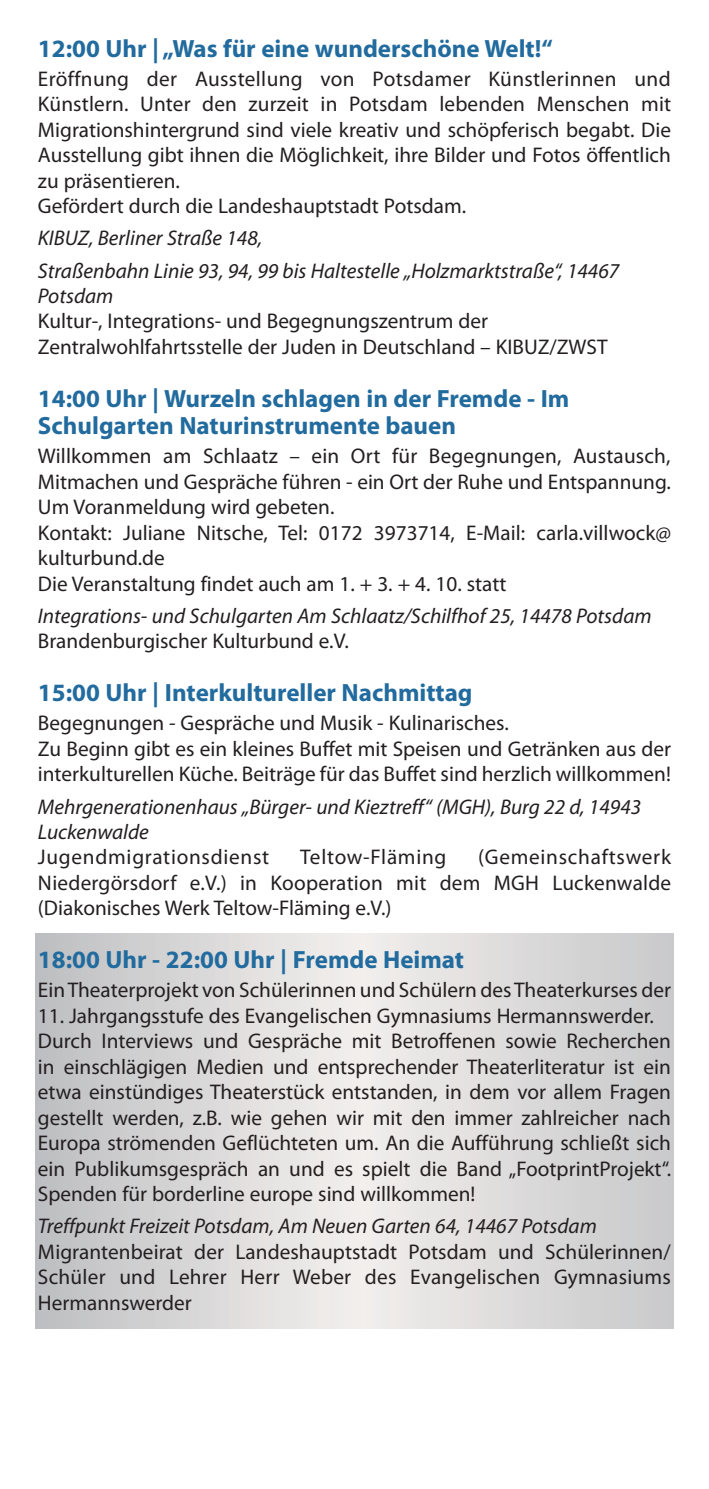
<style>
.page{position:relative;width:709px;height:1489px;background:#fff}
.page>*{position:absolute;margin:0;border:0;box-sizing:border-box;transform-origin:0 0}
.Uhrzeit___Name_10pt{font:700 25px/27.5px "Myriad Pro";color:#226b9e}
.Copy{font:21.25px/25.5px "Myriad Pro";color:#231f20;text-align:justify}
.Adresse{font:italic 21.25px/25px "Myriad Pro";color:#231f20}
.Copy-2{font:21.25px "Myriad Pro";letter-spacing:.035em;color:#231f20}
</style>
<div class="page">
<svg style="left:35px;top:933px;width:638px;height:395px;background:#dad9d9"></svg>
<p class="Uhrzeit___Name_10pt" style="left:38px;top:34px;width:516px">12:00 Uhr | „Was für eine wunderschöne Welt!“</p>
<p class="Copy" style="left:38px;top:66px;width:634px">Eröffnung der Ausstellung von Potsdamer Künstlerinnen und Künstlern. Unter den zurzeit in Potsdam lebenden Menschen mit Migrationshintergrund sind viele kreativ und schöpferisch begabt. Die Ausstellung gibt ihnen die Möglichkeit, ihre Bilder und Fotos öffentlich zu präsentieren.</p>
<p class="Copy" style="left:38px;top:193px;width:430px">Gefördert durch die Landeshauptstadt Potsdam.</p>
<p class="Adresse" style="left:38px;top:225px;width:226px">KIBUZ, Berliner Straße 148,</p>
<p class="Adresse" style="left:38px;top:257px;width:583px">Straßenbahn Linie 93, 94, 99 bis Haltestelle „Holzmarktstraße“, 14467<br>Potsdam</p>
<p class="Copy" style="left:38px;top:308px;width:571px">Kultur-, Integrations- und Begegnungszentrum der<br>Zentralwohlfahrtsstelle der Juden in Deutschland – KIBUZ/ZWST</p>
<p class="Uhrzeit___Name_10pt" style="left:38px;top:383px;width:533px">14:00 Uhr | Wurzeln schlagen in der Fremde - Im<br>Schulgarten Naturinstrumente bauen</p>
<p class="Copy" style="left:38px;top:443px;width:634px">Willkommen am Schlaatz – ein Ort für Begegnungen, Austausch, Mitmachen und Gespräche führen - ein Ort der Ruhe und Entspannung.<br>Um Voranmeldung wird gebeten.</p>
<p class="Copy" style="left:38px;top:519px;width:634px">Kontakt: Juliane Nitsche, Tel: 0172 3973714, E-Mail: carla.villwock@ kulturbund.de</p>
<p class="Copy" style="left:38px;top:570px;width:470px">Die Veranstaltung findet auch am 1. + 3. + 4. 10. statt</p>
<p class="Adresse" style="left:38px;top:603px;width:615px">Integrations- und Schulgarten Am Schlaatz/Schilfhof 25, 14478 Potsdam</p>
<p class="Copy" style="left:38px;top:628px;width:312px">Brandenburgischer Kulturbund e.V.</p>
<p class="Uhrzeit___Name_10pt" style="left:38px;top:678px;width:436px">15:00 Uhr | Interkultureller Nachmittag</p>
<p class="Copy" style="left:38px;top:710px;width:472px">Begegnungen - Gespräche und Musik - Kulinarisches.</p>
<p class="Copy" style="left:38px;top:735px;width:634px">Zu Beginn gibt es ein kleines Buffet mit Speisen und Getränken aus der interkulturellen Küche. Beiträge für das Buffet sind herzlich willkommen!</p>
<p class="Adresse" style="left:38px;top:793px;width:605px">Mehrgenerationenhaus „Bürger- und Kieztreff“ (MGH), Burg 22 d, 14943<br>Luckenwalde</p>
<p class="Copy-2" style="left:38px;top:843px;width:233px">Jugendmigrationsdienst</p>
<p class="Copy-2" style="left:300px;top:843px;width:148px">Teltow-Fläming</p>
<p class="Copy" style="left:38px;top:843px;width:635px;text-indent:440px">(Gemeinschaftswerk Niedergörsdorf e.V.) in Kooperation mit dem MGH Luckenwalde (Diakonisches Werk Teltow-Fläming e.V.)</p>
<p class="Uhrzeit___Name_10pt" style="left:38px;top:945px;width:428px">18:00 Uhr - 22:00 Uhr | Fremde Heimat</p>
<p class="Copy" style="left:38px;top:976px;width:634px">Ein Theaterprojekt von Schülerinnen und Schülern des Theaterkurses der</p>
<p class="Copy" style="left:38px;top:1002px;width:617px">11. Jahrgangsstufe des Evangelischen Gymnasiums Hermannswerder.</p>
<p class="Copy" style="left:38px;top:1027px;width:634px">Durch Interviews und Gespräche mit Betroffenen sowie Recherchen in einschlägigen Medien und entsprechender Theaterliteratur ist ein etwa einstündiges Theaterstück entstanden, in dem vor allem Fragen gestellt werden, z.B. wie gehen wir mit den immer zahlreicher nach Europa strömenden Geflüchteten um. An die Aufführung schließt sich ein Publikumsgespräch an und es spielt die Band „FootprintProjekt“.<br>Spenden für borderline europe sind willkommen!</p>
<p class="Adresse" style="left:38px;top:1213px;width:560px">Treffpunkt Freizeit Potsdam, Am Neuen Garten 64, 14467 Potsdam</p>
<p class="Copy" style="left:38px;top:1238px;width:634px">Migrantenbeirat der Landeshauptstadt Potsdam und Schülerinnen/ Schüler und Lehrer Herr Weber des Evangelischen Gymnasiums Hermannswerder</p>
</div>
